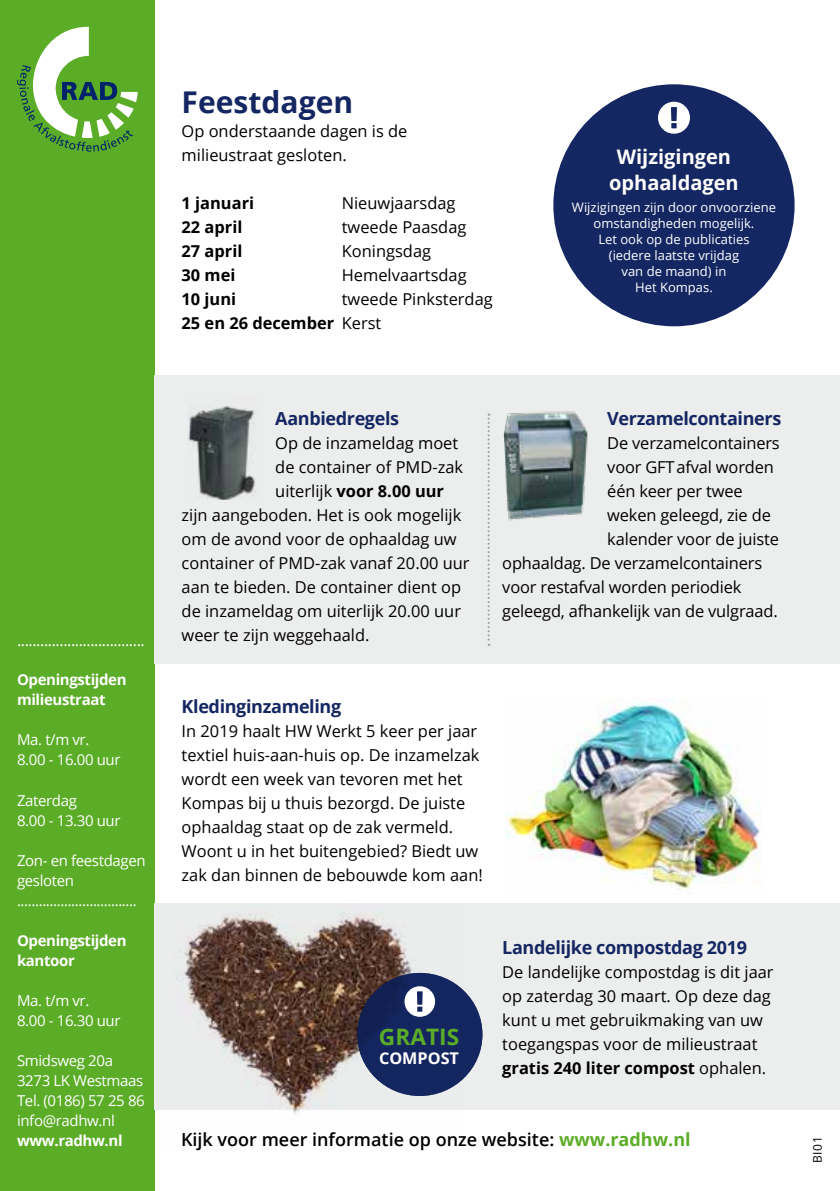
<style>
.page{position:relative;width:840px;height:1191px;background:#fff}
.page>*{position:absolute;margin:0;border:0;box-sizing:border-box;transform-origin:0 0}
.t1{font:700 30px "Open Sans";color:#152762}
.t2{font:700 22.6px "Open Sans";color:#5bac26}
.t3{font:700 20px/26px "Open Sans";color:#fff;text-align:center}
.t4{font:700 18px "Open Sans";letter-spacing:-.02em;color:#152762}
.t5{font:600 18px "Open Sans";color:#000}
.t6{font:16.4px/24px "Open Sans";color:#000}
.t7{font:700 16.4px "Open Sans";color:#000}
.t8{font:700 16.2px "Open Sans";color:#fff}
.t9{font:16px "Open Sans";color:#fff}
.t10{font:15px/20px "Open Sans";letter-spacing:-.025em;color:#fff}
.t11{font:700 15px/20px "Open Sans";letter-spacing:-.025em;color:#fff}
.t12{font:13px/16px "Open Sans";color:#fff;text-align:center}
.t13{font:12px "Open Sans";color:#000}
.s1{font-weight:700}
.s2{font-weight:400}
.s3{font-weight:700;color:#5bac26}
</style>
<div class="page">
<div style="left:0;top:0;width:154px;height:1191px;background:#5bac26"></div>
<svg style="left:17px;top:27px;width:121px;height:125px"></svg>
<div style="left:154px;top:375px;width:685px;height:288px;background:#eceded"></div>
<div style="left:154px;top:903px;width:685px;height:206px;background:#eceded"></div>
<img style="left:506px;top:699px;width:254px;height:191px">
<svg style="left:487px;top:413px;width:2px;height:233px"></svg>
<img style="left:154px;top:912px;width:309px;height:234px">
<img style="left:187px;top:406px;width:69px;height:93px">
<img style="left:503px;top:411px;width:85px;height:110px">
<div style="left:357px;top:973px;width:125px;height:123px;background:#152762;border-radius:50%"></div>
<svg style="left:404px;top:986px;width:31px;height:30px"></svg>
<div style="left:553px;top:84px;width:241px;height:242px;background:#152762;border-radius:50%"></div>
<svg style="left:658px;top:102px;width:31px;height:32px"></svg>
<h1 class="t1" style="left:181px;top:81px;width:173px">Feestdagen</h1>
<p class="t6" style="left:181px;top:119px;width:227px">Op onderstaande dagen is de milieustraat gesloten.</p>
<p class="t7" style="left:181px;top:192px;width:74px">1 januari</p>
<p class="t6" style="left:341px;top:191px;width:115px">Nieuwjaarsdag</p>
<p class="t7" style="left:181px;top:216px;width:62px">22 april</p>
<p class="t6" style="left:341px;top:215px;width:126px">tweede Paasdag</p>
<p class="t7" style="left:181px;top:240px;width:62px">27 april</p>
<p class="t6" style="left:341px;top:239px;width:91px">Koningsdag</p>
<p class="t7" style="left:181px;top:264px;width:55px">30 mei</p>
<p class="t6" style="left:341px;top:263px;width:126px">Hemelvaartsdag</p>
<p class="t7" style="left:181px;top:288px;width:56px">10 juni</p>
<p class="t6" style="left:181px;top:287px;width:312px;text-indent:160px">tweede Pinksterdag<br><span class="s1">25 en 26 december</span> Kerst</p>
<p class="t3" style="left:609px;top:143px;width:131px">Wijzigingen ophaaldagen</p>
<p class="t12" style="left:571px;top:199px;width:205px">Wijzigingen zijn door onvoorziene omstandigheden mogelijk.<br>Let ook op de publicaties<br>(iedere laatste vrijdag<br>van de maand) in<br>Het Kompas.</p>
<p class="t4" style="left:275px;top:406px;width:125px">Aanbiedregels</p>
<p class="t6" style="left:275px;top:431px;width:184px">Op de inzameldag moet</p>
<p class="t6" style="left:275px;top:455px;width:189px">de container of PMD-zak</p>
<p class="t7" style="left:275px;top:480px;width:170px"><span class="s2">uiterlijk</span> voor 8.00 uur</p>
<p class="t6" style="left:181px;top:503px;width:281px">zijn aangeboden. Het is ook mogelijk</p>
<p class="t6" style="left:181px;top:527px;width:276px">om de avond voor de ophaaldag uw</p>
<p class="t6" style="left:181px;top:551px;width:289px">container of PMD-zak vanaf 20.00 uur</p>
<p class="t6" style="left:181px;top:575px;width:281px">aan te bieden. De container dient op</p>
<p class="t6" style="left:181px;top:599px;width:281px">de inzameldag om uiterlijk 20.00 uur</p>
<p class="t6" style="left:181px;top:623px;width:189px">weer te zijn weggehaald.</p>
<p class="t4" style="left:607px;top:406px;width:175px">Verzamelcontainers</p>
<p class="t6" style="left:607px;top:431px;width:174px">De verzamelcontainers</p>
<p class="t6" style="left:607px;top:455px;width:168px">voor GFTafval worden</p>
<p class="t6" style="left:607px;top:479px;width:137px">één keer per twee</p>
<p class="t6" style="left:607px;top:503px;width:165px">weken geleegd, zie de</p>
<p class="t6" style="left:607px;top:527px;width:173px">kalender voor de juiste</p>
<p class="t6" style="left:502px;top:551px;width:261px">ophaaldag. De verzamelcontainers</p>
<p class="t6" style="left:502px;top:575px;width:240px">voor restafval worden periodiek</p>
<p class="t6" style="left:502px;top:599px;width:277px">geleegd, afhankelijk van de vulgraad.</p>
<p class="t9" style="left:17px;top:629px;width:129px">.................................</p>
<p class="t11" style="left:17px;top:669px;width:111px">Openingstijden milieustraat</p>
<p class="t10" style="left:17px;top:729px;width:105px">Ma. t/m vr.<br>8.00 - 16.00 uur</p>
<p class="t10" style="left:17px;top:789px;width:105px">Zaterdag<br>8.00 - 13.30 uur</p>
<p class="t10" style="left:17px;top:849px;width:130px">Zon- en feestdagen gesloten .................................</p>
<p class="t11" style="left:17px;top:929px;width:111px">Openingstijden kantoor</p>
<p class="t10" style="left:17px;top:989px;width:105px">Ma. t/m vr.<br>8.00 - 16.30 uur</p>
<p class="t10" style="left:17px;top:1049px;width:129px">Smidsweg 20a<br>3273 LK Westmaas<br>Tel. (0186) 57 25 86 info@radhw.nl</p>
<p class="t11" style="left:17px;top:1129px;width:107px">www.radhw.nl</p>
<p class="t13" style="left:808px;top:1163px;width:28px;rotate:-90deg">BI01</p>
<p class="t4" style="left:181px;top:694px;width:161px">Kledinginzameling</p>
<p class="t6" style="left:181px;top:719px;width:302px">In 2019 haalt HW Werkt 5 keer per jaar textiel huis-aan-huis op. De inzamelzak wordt een week van tevoren met het Kompas bij u thuis bezorgd. De juiste ophaaldag staat op de zak vermeld.<br>Woont u in het buitengebied? Biedt uw zak dan binnen de bebouwde kom aan!</p>
<p class="t4" style="left:502px;top:934px;width:246px">Landelijke compostdag 2019</p>
<p class="t6" style="left:502px;top:959px;width:273px">De landelijke compostdag is dit jaar op zaterdag 30 maart. Op deze dag kunt u met gebruikmaking van uw toegangspas voor de milieustraat <span class="s1">gratis 240 liter compost</span> ophalen.</p>
<h2 class="t2" style="left:379px;top:1020px;width:82px">GRATIS</h2>
<p class="t8" style="left:379px;top:1046px;width:81px">COMPOST</p>
<p class="t5" style="left:181px;top:1126px;width:511px">Kijk voor meer informatie op onze website: <span class="s3">www.radhw.nl</span></p>
</div>
